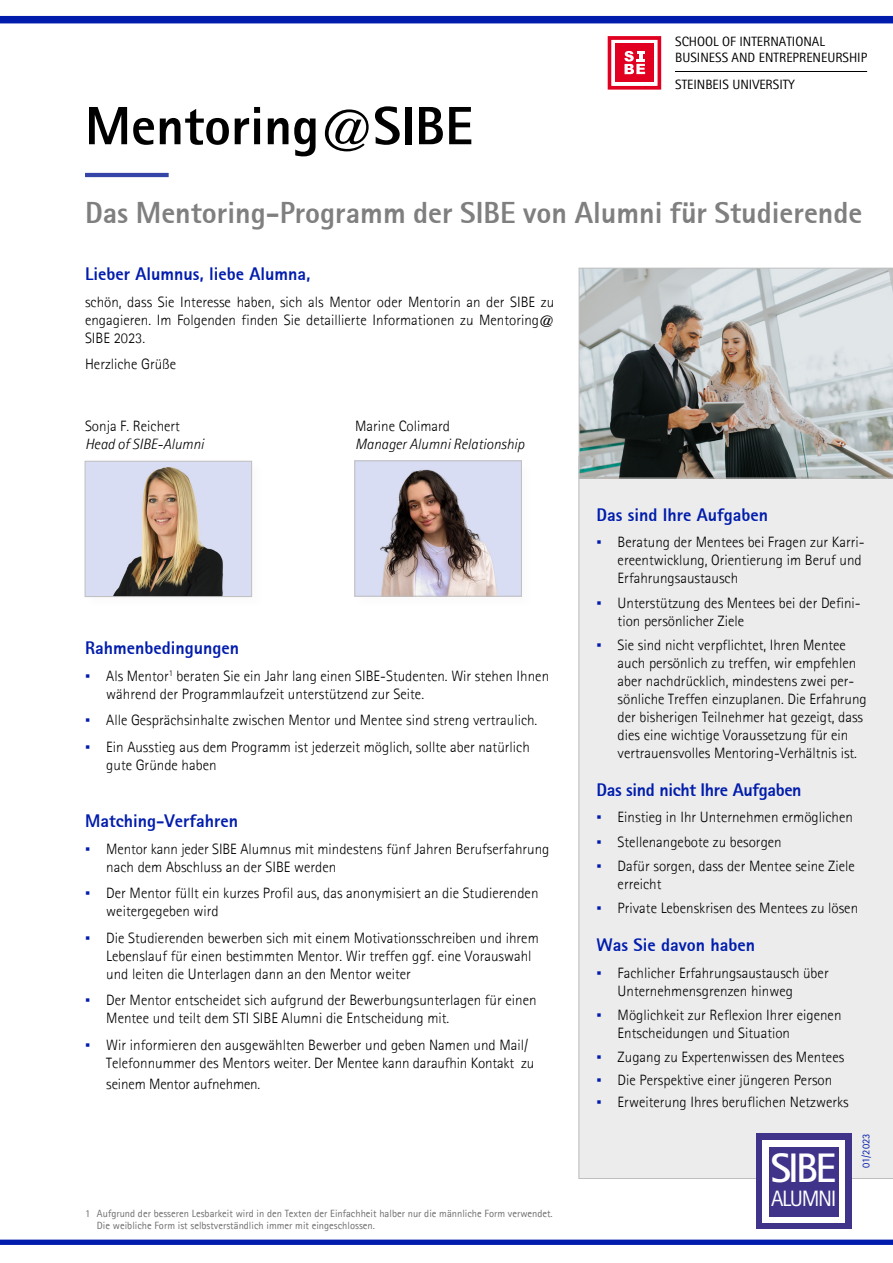
<style>
.page{position:relative;width:893px;height:1263px;background:#fff}
.page>*{position:absolute;margin:0;border:0;box-sizing:border-box;transform-origin:0 0}
.t1{font:800 54px "Agfa Rotis Sans Serif";color:#000}
.t2{font:700 41.25px "Rotis Sans Serif";color:#fff}
.t3{font:800 30px "Agfa Rotis Sans Serif";color:#7f7f7f}
.t4{font:22.35px "Rotis Sans Serif";letter-spacing:-.06em;color:#fff}
.Überschrift_3{font:800 18px "Agfa Rotis Sans Serif";color:#001cac}
.Überschrift_3-2{font:800 18px "Agfa Rotis Sans Serif";letter-spacing:-.02em;color:#001cac}
.t5{font:300 15px/18px "Agfa Rotis Sans Serif";color:#000}
.t6{font:italic 300 15px "Agfa Rotis Sans Serif";color:#000}
.t7{font:13.5px/16.2px "Agfa Rotis Sans Serif";color:#000}
.t8{font:10.5px/12px "Agfa Rotis Sans Serif";color:#706f6f}
.t9{font:10.5px "Agfa Rotis Sans Serif";color:#001cac}
.s1{font-family:"Arial";font-weight:400;color:#001cac}
</style>
<div class="page">
<div style="left:0;top:16px;width:893px;height:7px;background:#001cac"></div>
<svg style="left:0;top:1239px;width:893px;height:6px;background:#1c35b5"></svg>
<div style="left:579px;top:479px;width:314px;height:700px;background:#ececec"></div>
<svg style="left:579px;top:268px;width:314px;height:211px;background:#a1a3a2"></svg>
<div style="left:83px;top:459px;width:182px;height:151px;background:#000;opacity:.02"></div>
<img style="left:87px;top:463px;width:163px;height:132px">
<div style="left:85px;top:461px;width:167px;height:136px;border:1px solid #bfbfbf"></div>
<hr style="left:85px;top:173px;width:84px;height:4px;background:#3545a7">
<div style="left:756px;top:1134px;width:96px;height:95px;background:#3f338a"></div>
<div style="left:762px;top:1140px;width:83px;height:83px;background:#fff"></div>
<div style="left:769px;top:1147px;width:70px;height:69px;background:#3f338a"></div>
<img style="left:356px;top:462px;width:164px;height:133px">
<div style="left:354px;top:460px;width:168px;height:137px;border:1px solid #bfbfbf"></div>
<hr style="left:676px;top:71px;width:191px;height:1px;background:#000">
<svg style="left:608px;top:36px;width:53px;height:54px"></svg>
<p class="t1" style="left:85px;top:92px;width:390px">Mentoring@SIBE</p>
<p class="t7" style="left:675px;top:33px;width:194px">SCHOOL OF INTERNATIONAL<br>BUSINESS AND ENTREPRENEURSHIP</p>
<p class="t7" style="left:675px;top:76px;width:121px">STEINBEIS UNIVERSITY</p>
<p class="t3" style="left:85px;top:193px;width:779px">Das Mentoring-Programm der SIBE von Alumni für Studierende</p>
<p class="Überschrift_3" style="left:85px;top:263px;width:227px">Lieber Alumnus, liebe Alumna,</p>
<p class="t5" style="left:85px;top:292px;width:471px;text-align:justify">schön, dass Sie Interesse haben, sich als Mentor oder Mentorin an der SIBE zu engagieren. Im Folgenden finden Sie detaillierte Informationen zu Mentoring@ SIBE 2023.</p>
<p class="t5" style="left:85px;top:355px;width:93px">Herzliche Grüße</p>
<p class="t5" style="left:85px;top:416px;width:96px">Sonja F. Reichert</p>
<p class="t5" style="left:355px;top:416px;width:96px">Marine Colimard</p>
<p class="t6" style="left:85px;top:435px;width:120px">Head of SIBE-Alumni</p>
<p class="t6" style="left:355px;top:435px;width:171px">Manager Alumni Relationship</p>
<p class="Überschrift_3" style="left:85px;top:637px;width:156px">Rahmenbedingungen</p>
<p class="t5" style="left:106px;top:666px;width:444px;text-indent:-21px"><span class="s1">▪</span> Als Mentor<sup>1</sup> beraten Sie ein Jahr lang einen SIBE-Studenten. Wir stehen Ihnen während der Programmlaufzeit unterstützend zur Seite.</p>
<p class="t5" style="left:85px;top:711px;width:454px"><span class="s1">▪</span> Alle Gesprächsinhalte zwischen Mentor und Mentee sind streng vertraulich.</p>
<p class="t5" style="left:106px;top:737px;width:425px;text-indent:-21px"><span class="s1">▪</span> Ein Ausstieg aus dem Programm ist jederzeit möglich, sollte aber natürlich gute Gründe haben</p>
<p class="Überschrift_3" style="left:85px;top:810px;width:154px">Matching-Verfahren</p>
<p class="t5" style="left:106px;top:839px;width:445px;text-indent:-21px"><span class="s1">▪</span> Mentor kann jeder SIBE Alumnus mit mindestens fünf Jahren Berufserfahrung nach dem Abschluss an der SIBE werden</p>
<p class="t5" style="left:106px;top:884px;width:434px;text-indent:-21px"><span class="s1">▪</span> Der Mentor füllt ein kurzes Profil aus, das anonymisiert an die Studierenden weitergegeben wird</p>
<p class="t5" style="left:106px;top:928px;width:434px;text-indent:-21px"><span class="s1">▪</span> Die Studierenden bewerben sich mit einem Motivationsschreiben und ihrem<br>Lebenslauf für einen bestimmten Mentor. Wir treffen ggf. eine Vorauswahl und leiten die Unterlagen dann an den Mentor weiter</p>
<p class="t5" style="left:106px;top:991px;width:432px;text-indent:-21px"><span class="s1">▪</span> Der Mentor entscheidet sich aufgrund der Bewerbungsunterlagen für einen<br>Mentee und teilt dem STI SIBE Alumni die Entscheidung mit.</p>
<p class="t5" style="left:106px;top:1035px;width:429px;text-indent:-21px"><span class="s1">▪</span> Wir informieren den ausgewählten Bewerber und geben Namen und Mail/<br>Telefonnummer des Mentors weiter. Der Mentee kann daraufhin Kontakt zu</p>
<p class="t5" style="left:106px;top:1075px;width:156px">seinem Mentor aufnehmen.</p>
<p class="t8" style="left:97px;top:1207px;width:457px;text-indent:-12px">1 Aufgrund der besseren Lesbarkeit wird in den Texten der Einfachheit halber nur die männliche Form verwendet.<br>Die weibliche Form ist selbstverständlich immer mit eingeschlossen.</p>
<p class="Überschrift_3" style="left:596px;top:503px;width:173px">Das sind Ihre Aufgaben</p>
<p class="t5" style="left:618px;top:533px;width:248px;text-indent:-21px"><span class="s1">▪</span> Beratung der Mentees bei Fragen zur Karri&shy;ereentwicklung, Orientierung im Beruf und<br>Erfahrungsaustausch</p>
<p class="t5" style="left:618px;top:593px;width:245px;text-indent:-21px"><span class="s1">▪</span> Unterstützung des Mentees bei der Defini&shy;tion persönlicher Ziele</p>
<p class="t5" style="left:618px;top:636px;width:251px;text-indent:-21px"><span class="s1">▪</span> Sie sind nicht verpflichtet, Ihren Mentee auch persönlich zu treffen, wir empfehlen aber nachdrücklich, mindestens zwei per&shy;sönliche Treffen einzuplanen. Die Erfahrung der bisherigen Teilnehmer hat gezeigt, dass dies eine wichtige Voraussetzung für ein vertrauensvolles Mentoring-Verhältnis ist.</p>
<p class="Überschrift_3-2" style="left:596px;top:778px;width:207px">Das sind nicht Ihre Aufgaben</p>
<p class="t5" style="left:596px;top:808px;width:258px"><span class="s1">▪</span> Einstieg in Ihr Unternehmen ermöglichen</p>
<p class="t5" style="left:596px;top:832px;width:187px"><span class="s1">▪</span> Stellenangebote zu besorgen</p>
<p class="t5" style="left:618px;top:857px;width:239px;text-indent:-21px"><span class="s1">▪</span> Dafür sorgen, dass der Mentee seine Ziele erreicht</p>
<p class="t5" style="left:596px;top:899px;width:263px"><span class="s1">▪</span> Private Lebenskrisen des Mentees zu lösen</p>
<p class="Überschrift_3" style="left:596px;top:933px;width:160px">Was Sie davon haben</p>
<p class="t5" style="left:618px;top:963px;width:213px;text-indent:-21px"><span class="s1">▪</span> Fachlicher Erfahrungsaustausch über<br>Unternehmensgrenzen hinweg</p>
<p class="t5" style="left:618px;top:1005px;width:225px;text-indent:-21px"><span class="s1">▪</span> Möglichkeit zur Reflexion Ihrer eigenen<br>Entscheidungen und Situation</p>
<p class="t5" style="left:596px;top:1048px;width:249px"><span class="s1">▪</span> Zugang zu Expertenwissen des Mentees</p>
<p class="t5" style="left:596px;top:1070px;width:237px"><span class="s1">▪</span> Die Perspektive einer jüngeren Person</p>
<p class="t5" style="left:596px;top:1092px;width:254px"><span class="s1">▪</span> Erweiterung Ihres beruflichen Netzwerks</p>
<p class="t2" style="left:770px;top:1142px;width:67px">SIBE</p>
<p class="t4" style="left:771px;top:1185px;width:67px">ALUMNI</p>
<p class="t9" style="left:860px;top:1168px;width:36px;rotate:-90deg">01/2023</p>
</div>
